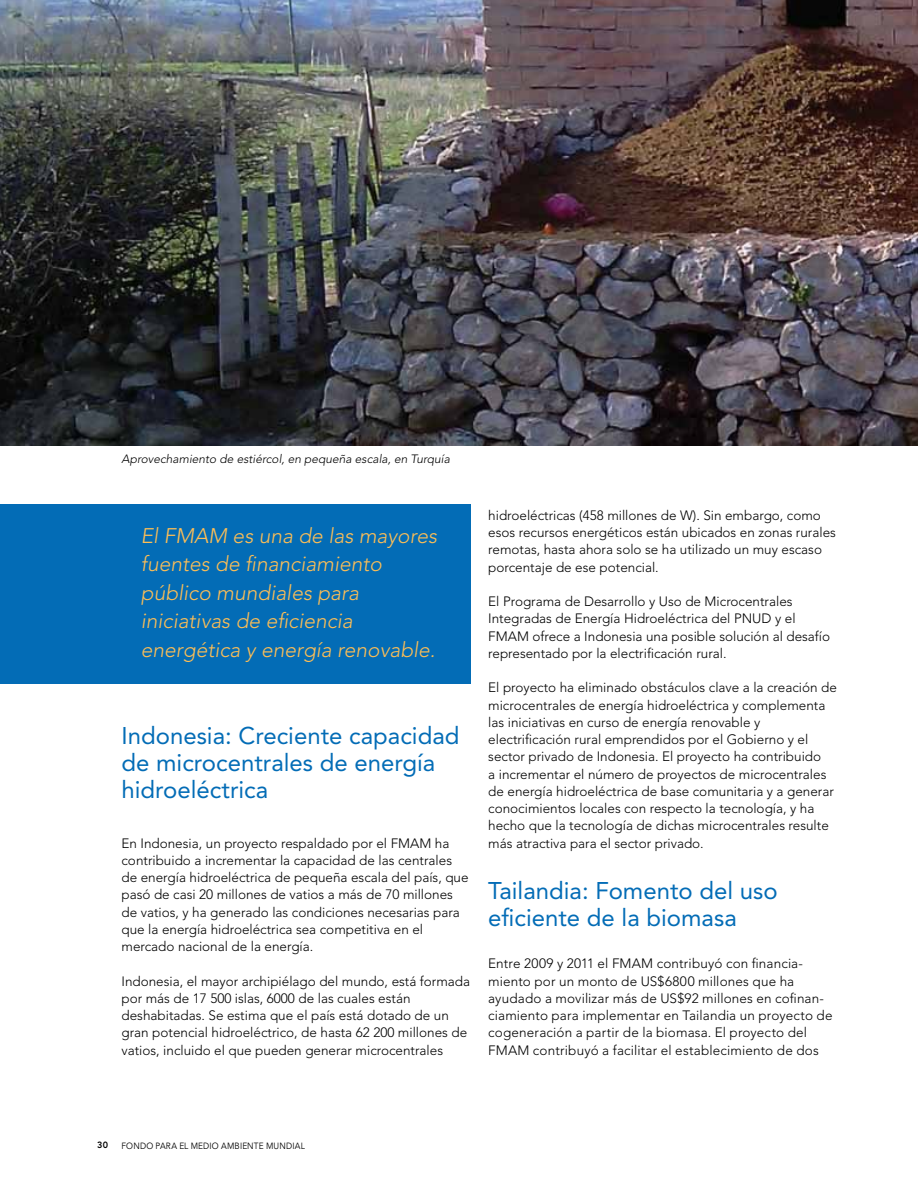
<style>
.page{position:relative;width:918px;height:1188px;background:#fff}
.page>*{position:absolute;margin:0;border:0;box-sizing:border-box;transform-origin:0 0}
.t1{font:24px/27px "Avenir";color:#036cb6}
.t2{font:italic 300 21px/28.5px "Avenir";color:#fdbe56}
.t3{font:300 13.5px/17.2px "Avenir";color:#000}
.t4{font:italic 300 12px "Avenir";color:#000}
.t5{font:9px "Avenir";letter-spacing:.02em;color:#000;scale:.92 1}
.t6{font:800 9px "Avenir";color:#000}
</style>
<div class="page">
<img style="left:0;top:0;width:918px;height:446px">
<div style="left:0;top:504px;width:470px;height:180px;background:#036cb6"></div>
<p class="t4" style="left:122px;top:452px;width:330px">Aprovechamiento de estiércol, en pequeña escala, en Turquía</p>
<h2 class="t2" style="left:141px;top:521px;width:298px">El FMAM es una de las mayores fuentes de financiamiento público mundiales para iniciativas de eficiencia energética y energía renovable.</h2>
<h1 class="t1" style="left:122px;top:722px;width:339px">Indonesia: Creciente capacidad de microcentrales de energía hidroeléctrica</h1>
<p class="t3" style="left:122px;top:834px;width:349px">En Indonesia, un proyecto respaldado por el FMAM ha contribuido a incrementar la capacidad de las centrales de energía hidroeléctrica de pequeña escala del país, que pasó de casi 20 millones de vatios a más de 70 millones de vatios, y ha generado las condiciones necesarias para que la energía hidroeléctrica sea competitiva en el mercado nacional de la energía.</p>
<p class="t3" style="left:122px;top:972px;width:350px">Indonesia, el mayor archipiélago del mundo, está formada por más de 17 500 islas, 6000 de las cuales están deshabitadas. Se estima que el país está dotado de un gran potencial hidroeléctrico, de hasta 62 200 millones de vatios, incluido el que pueden generar microcentrales</p>
<p class="t3" style="left:488px;top:506px;width:349px">hidroeléctricas (458 millones de W). Sin embargo, como esos recursos energéticos están ubicados en zonas rurales remotas, hasta ahora solo se ha utilizado un muy escaso porcentaje de ese potencial.</p>
<p class="t3" style="left:488px;top:593px;width:343px">El Programa de Desarrollo y Uso de Microcentrales Integradas de Energía Hidroeléctrica del PNUD y el FMAM ofrece a Indonesia una posible solución al desafío representado por la electrificación rural.</p>
<p class="t3" style="left:488px;top:679px;width:350px">El proyecto ha eliminado obstáculos clave a la creación de microcentrales de energía hidroeléctrica y complementa las iniciativas en curso de energía renovable y electrificación rural emprendidos por el Gobierno y el sector privado de Indonesia. El proyecto ha contribuido<br>a incrementar el número de proyectos de microcentrales de energía hidroeléctrica de base comunitaria y a generar conocimientos locales con respecto la tecnología, y ha hecho que la tecnología de dichas microcentrales resulte más atractiva para el sector privado.</p>
<h1 class="t1" style="left:488px;top:877px;width:291px">Tailandia: Fomento del uso eficiente de la biomasa</h1>
<p class="t3" style="left:488px;top:955px;width:346px">Entre 2009 y 2011 el FMAM contribuyó con financia&shy;miento por un monto de US$6800 millones que ha ayudado a movilizar más de US$92 millones en cofinan&shy;ciamiento para implementar en Tailandia un proyecto de cogeneración a partir de la biomasa. El proyecto del FMAM contribuyó a facilitar el establecimiento de dos</p>
<p class="t6" style="left:97px;top:1140px;width:12px">30</p>
<p class="t5" style="left:122px;top:1140px;width:201px">FONDO PARA EL MEDIO AM BIENTE MUNDIAL</p>
</div>
